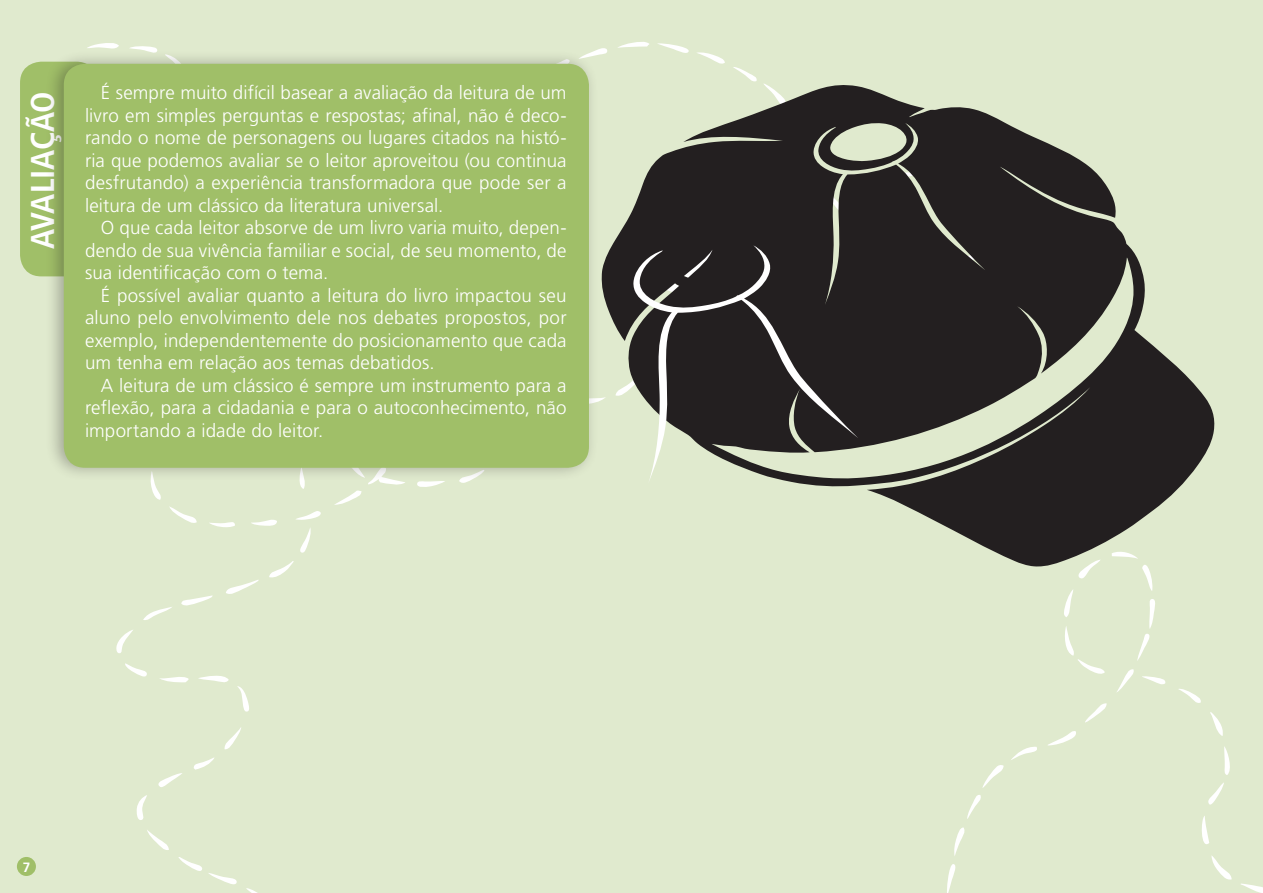
<style>
.page{position:relative;width:1263px;height:893px;background:#e0eace}
.page>*{position:absolute;margin:0;border:0;box-sizing:border-box;transform-origin:0 0}
.T_I_T_U_L_O_-_latera{font:700 condensed 33px "Frutiger LT Std";letter-spacing:-.015em;color:#fff}
.T_E_X_T_O{font:300 18.75px/22.5px "Frutiger LT Std";letter-spacing:.005em;color:#fff;text-align:justify}
.t1{font:700 13.5px "Frutiger LT Std";color:#fff}
</style>
<div class="page">
<div style="left:17px;top:857px;width:19px;height:19px;background:#a0bf68;border-radius:50%"></div>
<svg style="left:618px;top:42px;width:31px;height:6px"></svg>
<svg style="left:87px;top:43px;width:32px;height:6px"></svg>
<svg style="left:657px;top:43px;width:32px;height:10px"></svg>
<svg style="left:129px;top:46px;width:28px;height:3px"></svg>
<svg style="left:599px;top:48px;width:8px;height:7px"></svg>
<svg style="left:697px;top:52px;width:28px;height:12px"></svg>
<svg style="left:733px;top:67px;width:24px;height:15px"></svg>
<svg style="left:150px;top:482px;width:11px;height:18px"></svg>
<svg style="left:417px;top:482px;width:26px;height:5px"></svg>
<svg style="left:300px;top:482px;width:105px;height:23px"></svg>
<svg style="left:169px;top:506px;width:28px;height:17px"></svg>
<svg style="left:296px;top:511px;width:25px;height:9px"></svg>
<svg style="left:251px;top:519px;width:26px;height:7px"></svg>
<svg style="left:209px;top:522px;width:26px;height:6px"></svg>
<svg style="left:300px;top:528px;width:11px;height:25px"></svg>
<svg style="left:269px;top:561px;width:25px;height:17px"></svg>
<svg style="left:226px;top:580px;width:33px;height:14px"></svg>
<svg style="left:181px;top:595px;width:32px;height:11px"></svg>
<svg style="left:143px;top:607px;width:29px;height:13px"></svg>
<svg style="left:116px;top:630px;width:17px;height:23px"></svg>
<svg style="left:125px;top:663px;width:22px;height:14px"></svg>
<svg style="left:198px;top:675px;width:31px;height:8px"></svg>
<svg style="left:160px;top:677px;width:29px;height:5px"></svg>
<svg style="left:237px;top:686px;width:12px;height:26px"></svg>
<svg style="left:224px;top:727px;width:17px;height:23px"></svg>
<svg style="left:193px;top:758px;width:21px;height:12px"></svg>
<svg style="left:158px;top:773px;width:24px;height:14px"></svg>
<svg style="left:136px;top:795px;width:11px;height:25px"></svg>
<svg style="left:147px;top:830px;width:22px;height:20px"></svg>
<svg style="left:178px;top:857px;width:59px;height:28px"></svg>
<svg style="left:246px;top:888px;width:12px;height:5px"></svg>
<svg style="left:947px;top:864px;width:9px;height:29px"></svg>
<svg style="left:954px;top:827px;width:11px;height:29px"></svg>
<svg style="left:967px;top:795px;width:14px;height:24px"></svg>
<svg style="left:982px;top:765px;width:21px;height:23px"></svg>
<svg style="left:1011px;top:746px;width:26px;height:14px"></svg>
<svg style="left:1048px;top:731px;width:28px;height:14px"></svg>
<svg style="left:1064px;top:590px;width:9px;height:27px"></svg>
<svg style="left:1065px;top:626px;width:40px;height:48px"></svg>
<svg style="left:1085px;top:703px;width:22px;height:20px"></svg>
<svg style="left:1078px;top:567px;width:14px;height:12px"></svg>
<svg style="left:1117px;top:669px;width:17px;height:23px"></svg>
<svg style="left:1142px;top:676px;width:24px;height:9px"></svg>
<svg style="left:1142px;top:567px;width:11px;height:24px"></svg>
<svg style="left:1178px;top:688px;width:23px;height:15px"></svg>
<svg style="left:1208px;top:782px;width:16px;height:23px"></svg>
<svg style="left:1202px;top:816px;width:30px;height:64px"></svg>
<svg style="left:1210px;top:712px;width:13px;height:24px"></svg>
<svg style="left:1224px;top:746px;width:6px;height:29px"></svg>
<svg style="left:1241px;top:883px;width:22px;height:10px"></svg>
<svg style="left:1137px;top:599px;width:18px;height:62px"></svg>
<svg style="left:601px;top:83px;width:614px;height:484px;fill:#231f20"></svg>
<svg style="left:633px;top:245px;width:225px;height:239px;fill:#231f20"></svg>
<div style="left:20px;top:62px;width:77px;height:214px;background:#a0bf68;border-radius:21px"></div>
<div style="left:45px;top:49px;width:554px;height:433px;background:#231f20;opacity:.33"></div>
<div style="left:64px;top:64px;width:525px;height:404px;background:#a0bf68;border-radius:21px"></div>
<p class="T_I_T_U_L_O_-_latera" style="left:23px;top:249px;width:160px;rotate:-90deg">AVALIAÇÃO</p>
<p class="T_E_X_T_O" style="left:85px;top:82px;width:483px;text-indent:16px">É sempre muito difícil basear a avaliação da leitura de um livro em simples perguntas e respostas; afinal, não é deco‑ rando o nome de personagens ou lugares citados na histó‑ ria que podemos avaliar se o leitor aproveitou (ou continua desfrutando) a experiência transformadora que pode ser a leitura de um clássico da literatura universal.</p>
<p class="T_E_X_T_O" style="left:85px;top:217px;width:483px;text-indent:16px">O que cada leitor absorve de um livro varia muito, depen‑ dendo de sua vivência familiar e social, de seu momento, de sua identificação com o tema.</p>
<p class="T_E_X_T_O" style="left:85px;top:284px;width:483px;text-indent:16px">É possível avaliar quanto a leitura do livro impactou seu aluno pelo envolvimento dele nos debates propostos, por exemplo, independentemente do posicionamento que cada um tenha em relação aos temas debatidos.</p>
<p class="T_E_X_T_O" style="left:85px;top:374px;width:483px;text-indent:16px">A leitura de um clássico é sempre um instrumento para a reflexão, para a cidadania e para o autoconhecimento, não importando a idade do leitor.</p>
<p class="t1" style="left:23px;top:859px;width:9px">7</p>
</div>
